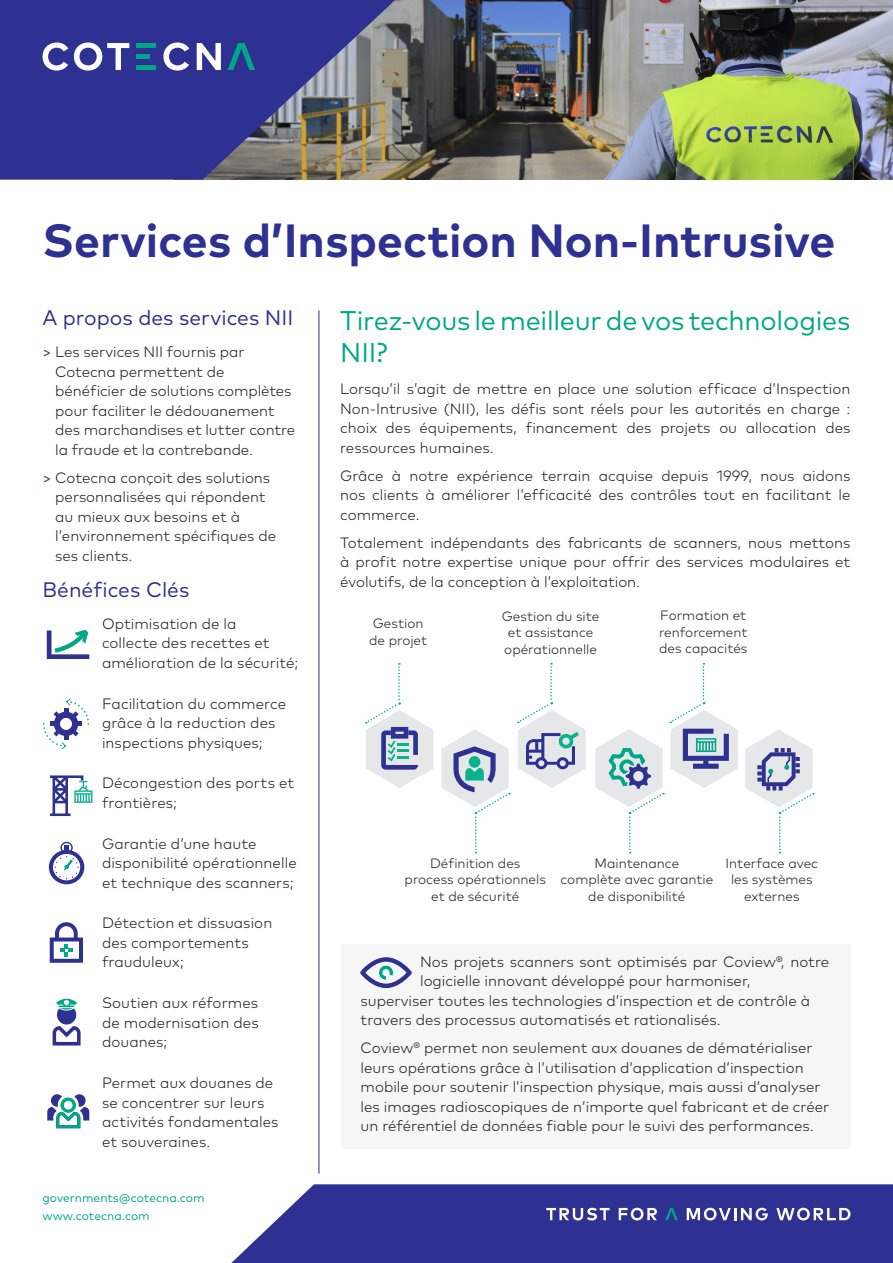
<style>
.page{position:relative;width:893px;height:1263px;background:#fff}
.page>*{position:absolute;margin:0;border:0;box-sizing:border-box;transform-origin:0 0}
.t1{font:700 46.5px "Mark Pro";color:#2e3092}
.t2{font:27px/32.4px "Mark Pro";letter-spacing:-.01em;color:#00a787}
.t3{font:21px "Mark Pro";color:#2e3092}
.Body{font:300 15px/19.5px "Mark Pro";color:#231f20}
.Bullets_Left_Column{font:300 15px/19.5px "Mark Pro";letter-spacing:.005em;color:#231f20}
.Bullets_Main{font:300 13.5px/16.5px "Mark Pro";color:#231f20}
.t4{font:12px/18px "Mark Pro";color:#00a787}
.s1{font-weight:400;color:#2e3092}
</style>
<div class="page">
<img style="left:446px;top:0;width:447px;height:180px">
<svg style="left:0;top:0;width:446px;height:180px;background:#474885"></svg>
<svg style="left:228px;top:43px;width:27px;height:27px"></svg>
<svg style="left:43px;top:43px;width:25px;height:28px"></svg>
<svg style="left:74px;top:43px;width:55px;height:28px"></svg>
<svg style="left:163px;top:43px;width:26px;height:28px"></svg>
<svg style="left:197px;top:43px;width:24px;height:27px"></svg>
<svg style="left:136px;top:65px;width:20px;height:5px"></svg>
<svg style="left:136px;top:43px;width:20px;height:5px"></svg>
<svg style="left:136px;top:54px;width:14px;height:5px"></svg>
<hr style="left:319px;top:310px;width:1px;height:864px;background:#2e3092">
<svg style="left:231px;top:1184px;width:662px;height:79px;background:#3d3f9a"></svg>
<svg style="left:665px;top:1208px;width:13px;height:12px"></svg>
<svg style="left:546px;top:1208px;width:64px;height:12px"></svg>
<svg style="left:619px;top:1208px;width:38px;height:12px"></svg>
<svg style="left:687px;top:1208px;width:81px;height:12px"></svg>
<svg style="left:776px;top:1208px;width:74px;height:12px"></svg>
<div style="left:341px;top:944px;width:509px;height:204px;background:#f5f6f6"></div>
<svg style="left:745px;top:730px;width:69px;height:123px"></svg>
<svg style="left:50px;top:775px;width:42px;height:41px"></svg>
<svg style="left:47px;top:1095px;width:42px;height:34px"></svg>
<svg style="left:518px;top:663px;width:68px;height:125px"></svg>
<svg style="left:366px;top:663px;width:67px;height:125px"></svg>
<svg style="left:49px;top:842px;width:35px;height:42px"></svg>
<svg style="left:53px;top:999px;width:28px;height:46px"></svg>
<svg style="left:47px;top:629px;width:42px;height:30px"></svg>
<svg style="left:43px;top:698px;width:46px;height:51px"></svg>
<svg style="left:670px;top:663px;width:68px;height:125px"></svg>
<svg style="left:50px;top:922px;width:33px;height:41px"></svg>
<svg style="left:441px;top:730px;width:69px;height:123px"></svg>
<div style="left:469px;top:756px;width:11px;height:12px;background:#0ab38d;border-radius:50%"></div>
<svg style="left:595px;top:729px;width:69px;height:124px"></svg>
<svg style="left:360px;top:957px;width:52px;height:31px"></svg>
<h1 class="t1" style="left:43px;top:205px;width:794px">Services d’Inspection Non-Intrusive</h1>
<h3 class="t3" style="left:43px;top:302px;width:252px">A propos des services NII</h3>
<p class="Body" style="left:55px;top:341px;width:241px;text-indent:-13px"><span class="s1">&gt;</span> Les services NII fournis par<br>Cotecna permettent de bénéficier de solutions complètes pour faciliter le dédouanement des marchandises et lutter contre la fraude et la contrebande.</p>
<p class="Body" style="left:55px;top:466px;width:222px;text-indent:-13px"><span class="s1">&gt;</span> Cotecna conçoit des solutions personnalisées qui répondent au mieux aux besoins et à l’environnement spécifiques de ses clients.</p>
<h3 class="t3" style="left:43px;top:573px;width:148px">Bénéfices Clés</h3>
<h3 class="Body" style="left:102px;top:613px;width:197px">Optimisation de la<br>collecte des recettes et amélioration de la sécurité;</h3>
<p class="Bullets_Left_Column" style="left:102px;top:692px;width:186px">Facilitation du commerce grâce à la reduction des inspections physiques;</p>
<p class="Bullets_Left_Column" style="left:102px;top:772px;width:194px">Décongestion des ports et frontières;</p>
<p class="Bullets_Left_Column" style="left:102px;top:832px;width:196px">Garantie d’une haute disponibilité opérationnelle et technique des scanners;</p>
<p class="Bullets_Left_Column" style="left:102px;top:912px;width:172px">Détection et dissuasion des comportements frauduleux;</p>
<p class="Bullets_Left_Column" style="left:102px;top:992px;width:158px;text-align:justify">Soutien aux réformes de modernisation des douanes;</p>
<p class="Bullets_Left_Column" style="left:102px;top:1072px;width:178px">Permet aux douanes de se concentrer sur leurs activités fondamentales</p>
<p class="Bullets_Left_Column" style="left:102px;top:1130px;width:110px">et souveraines.</p>
<p class="t4" style="left:43px;top:1188px;width:164px">governments@cotecna.com www.cotecna.com</p>
<h2 class="t2" style="left:340px;top:302px;width:512px">Tirez-vous le meilleur de vos technologies<br>NII?</h2>
<p class="Body" style="left:340px;top:378px;width:512px;text-align:justify">Lorsqu’il s’agit de mettre en place une solution efficace d’Inspection Non-Intrusive (NII), les défis sont réels pour les autorités en charge : choix des équipements, financement des projets ou allocation des ressources humaines.</p>
<p class="Body" style="left:340px;top:465px;width:512px;text-align:justify">Grâce à notre expérience terrain acquise depuis 1999, nous aidons nos clients à améliorer l’efficacité des contrôles tout en facilitant le commerce.</p>
<p class="Body" style="left:340px;top:532px;width:512px;text-align:justify">Totalement indépendants des fabricants de scanners, nous mettons à profit notre expertise unique pour offrir des services modulaires et évolutifs, de la conception à l’exploitation.</p>
<p class="Bullets_Main" style="left:369px;top:614px;width:60px">Gestion de projet</p>
<p class="Bullets_Main" style="left:502px;top:607px;width:99px">Gestion du site et assistance opérationnelle</p>
<p class="Bullets_Main" style="left:659px;top:606px;width:90px">Formation et renforcement</p>
<p class="Bullets_Main" style="left:659px;top:639px;width:90px">des capacités</p>
<p class="Bullets_Main" style="left:430px;top:854px;width:92px">Définition des</p>
<p class="Bullets_Main" style="left:405px;top:870px;width:143px">process opérationnels</p>
<p class="Bullets_Main" style="left:431px;top:887px;width:90px">et de sécurité</p>
<p class="Bullets_Main" style="left:594px;top:854px;width:86px">Maintenance</p>
<p class="Bullets_Main" style="left:560px;top:870px;width:154px;text-align:center">complète avec garantie de disponibilité</p>
<p class="Bullets_Main" style="left:726px;top:854px;width:94px;text-align:center">Interface avec les systèmes externes</p>
<p class="Body" style="left:420px;top:951px;width:411px">Nos projets scanners sont optimisés par Coview®, notre logicielle innovant développé pour harmoniser,</p>
<p class="Body" style="left:361px;top:990px;width:451px">superviser toutes les technologies d’inspection et de contrôle à travers des processus automatisés et rationalisés.</p>
<p class="Body" style="left:361px;top:1037px;width:470px">Coview® permet non seulement aux douanes de dématérialiser leurs opérations grâce à l’utilisation d’application d’inspection mobile pour soutenir l’inspection physique, mais aussi d’analyser les images radioscopiques de n’importe quel fabricant et de créer un référentiel de données fiable pour le suivi des performances.</p>
</div>
